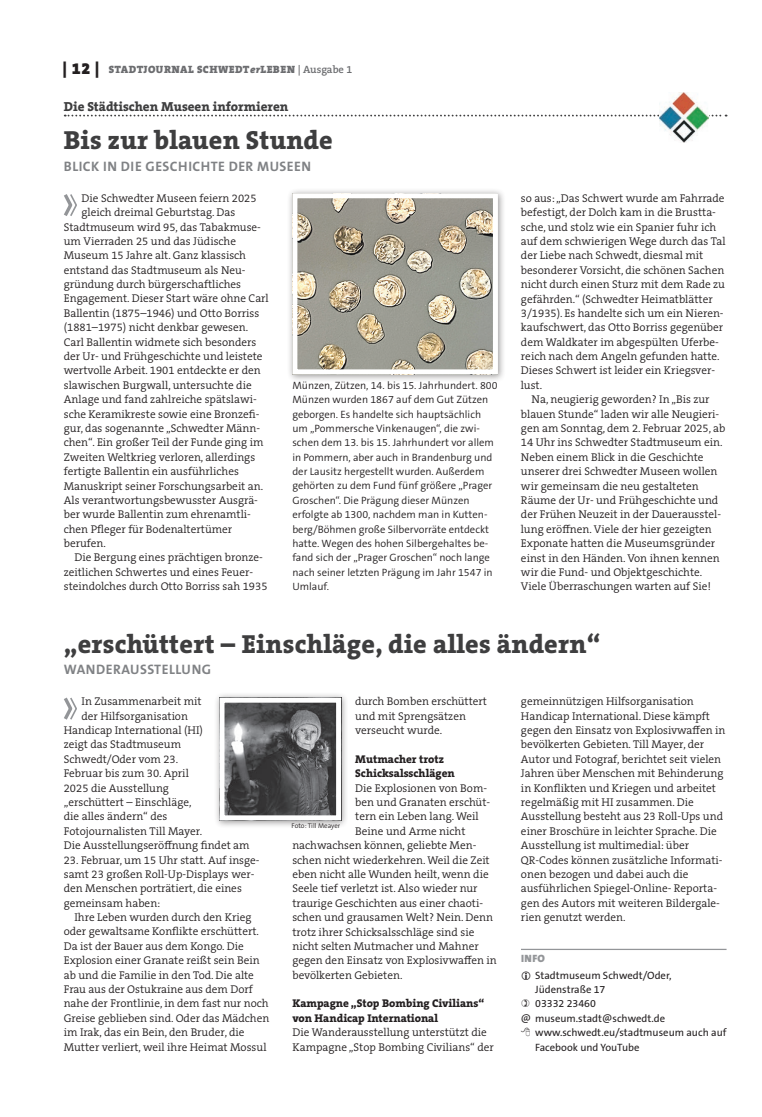
<style>
.page{position:relative;width:762px;height:1117px;background:#fff}
.page>*{position:absolute;margin:0;border:0;box-sizing:border-box;transform-origin:0 0}
.t1{font:800 26.25px "The Serif B W8";letter-spacing:.01em;color:#3e3e3f}
.t2{font:700 13.75px "The Sans B W7";letter-spacing:.035em;color:#808285}
.t3{font:800 13.12px "The Serif B W8";color:#3e3e3f}
.t4{font:300 11.25px/14.4px "The Serif B W4";color:#231f20}
.t5{font:800 11.25px/14.4px "The Serif B W8";color:#231f20}
.t6{font:300 10.62px/14.4px "The Sans B W4";color:#231f20}
.t7{font:10.62px "The Sans B W5 Plain";color:#231f20}
.t8{font:900 10.62px "The Serif B W9";letter-spacing:.045em;color:#6c6d70}
.t9{font:900 10.62px "The Sans B W9";color:#939598}
.t10{font:300 6.88px "The Sans B W4";color:#231f20}
.s1{font-size:16.25px;color:#231f20}
.s2{font-style:italic}
.s3{font-family:"The Serif B W6";font-weight:600}
</style>
<div class="page">
<svg style="left:65px;top:115px;width:661px;height:1px"></svg>
<img style="left:660px;top:92px;width:49px;height:50px">
<svg style="left:64px;top:194px;width:13px;height:22px"></svg>
<div style="left:287px;top:187px;width:219px;height:195px;background:#231f20;opacity:.45"></div>
<img style="left:298px;top:199px;width:194px;height:169px">
<div style="left:292px;top:193px;width:206px;height:181px;border:5px solid #fff"></div>
<hr style="left:521px;top:948px;width:205px;height:1px;background:#939598">
<svg style="left:64px;top:697px;width:13px;height:23px"></svg>
<div style="left:214px;top:691px;width:135px;height:137px;background:#231f20;opacity:.45"></div>
<img style="left:225px;top:703px;width:110px;height:111px">
<div style="left:219px;top:697px;width:122px;height:123px;border:5px solid #fff"></div>
<p class="t8" style="left:63px;top:63px;width:291px"><span class="s1">| 12 |</span> STADTJOURNAL SCHWEDT<span class="s2">er</span>LEBEN <span class="s3">| Ausgabe 1</span></p>
<p class="t3" style="left:64px;top:98px;width:226px">Die Städtischen Museen informieren</p>
<h1 class="t1" style="left:64px;top:123px;width:270px">Bis zur blauen Stunde</h1>
<p class="t2" style="left:64px;top:157px;width:249px">BLICK I N DI E GESCHICHTE DER MUSEEN</p>
<p class="t4" style="left:82px;top:191px;width:177px">Die Schwedter Museen feiern 2025</p>
<p class="t4" style="left:82px;top:205px;width:155px">gleich dreimal Geburtstag. Das</p>
<p class="t4" style="left:64px;top:219px;width:199px">Stadtmuseum wird 95, das Tabakmuse-</p>
<p class="t4" style="left:64px;top:234px;width:174px">um Vierraden 25 und das Jüdische</p>
<p class="t4" style="left:64px;top:248px;width:184px">Museum 15 Jahre alt. Ganz klassisch</p>
<p class="t4" style="left:64px;top:263px;width:183px">entstand das Stadtmuseum als Neu-</p>
<p class="t4" style="left:64px;top:277px;width:179px">gründung durch bürgerschaftliches</p>
<p class="t4" style="left:64px;top:291px;width:207px">Engagement. Dieser Start wäre ohne Carl</p>
<p class="t4" style="left:64px;top:306px;width:197px">Ballentin (1875–1946) und Otto Borriss</p>
<p class="t4" style="left:64px;top:320px;width:186px">(1881–1975) nicht denkbar gewesen.</p>
<p class="t4" style="left:64px;top:334px;width:194px">Carl Ballentin widmete sich besonders</p>
<p class="t4" style="left:64px;top:349px;width:200px">der Ur- und Frühgeschichte und leistete</p>
<p class="t4" style="left:64px;top:363px;width:198px">wertvolle Arbeit. 1901 entdeckte er den</p>
<p class="t4" style="left:64px;top:378px;width:189px">slawischen Burgwall, untersuchte die</p>
<p class="t4" style="left:64px;top:392px;width:194px">Anlage und fand zahlreiche spätslawi-</p>
<p class="t4" style="left:64px;top:406px;width:197px">sche Keramikreste sowie eine Bronzefi-</p>
<p class="t4" style="left:64px;top:421px;width:198px">gur, das sogenannte „Schwedter Männ-</p>
<p class="t4" style="left:64px;top:435px;width:201px">chen“. Ein großer Teil der Funde ging im</p>
<p class="t4" style="left:64px;top:449px;width:193px">Zweiten Weltkrieg verloren, allerdings</p>
<p class="t4" style="left:64px;top:464px;width:177px">fertigte Ballentin ein ausführliches</p>
<p class="t4" style="left:64px;top:478px;width:201px">Manuskript seiner Forschungsarbeit an.</p>
<p class="t4" style="left:64px;top:493px;width:196px">Als verantwortungsbewusster Ausgrä-</p>
<p class="t4" style="left:64px;top:507px;width:189px">ber wurde Ballentin zum ehrenamtli-</p>
<p class="t4" style="left:64px;top:521px;width:170px">chen Pfleger für Bodenaltertümer</p>
<p class="t4" style="left:64px;top:536px;width:44px">berufen.</p>
<p class="t4" style="left:74px;top:550px;width:190px">Die Bergung eines prächtigen bronze-</p>
<p class="t4" style="left:64px;top:564px;width:191px">zeitlichen Schwertes und eines Feuer-</p>
<p class="t4" style="left:64px;top:579px;width:205px">steindolches durch Otto Borriss sah 1935</p>
<p class="t6" style="left:292px;top:378px;width:207px">Münzen, Zützen, 14. bis 15. Jahrhundert. 800<br>Münzen wurden 1867 auf dem Gut Zützen geborgen. Es handelte sich hauptsächlich um „Pommersche Vinkenaugen“, die zwi&shy;schen dem 13. bis 15. Jahrhundert vor allem in Pommern, aber auch in Brandenburg und der Lausitz hergestellt wurden. Außerdem gehörten zu dem Fund fünf größere „Prager Groschen“. Die Prägung dieser Münzen erfolgte ab 1300, nachdem man in Kutten&shy;berg/Böhmen große Silbervorräte entdeckt hatte. Wegen des hohen Silbergehaltes be&shy;fand sich der „Prager Groschen“ noch lange nach seiner letzten Prägung im Jahr 1547 in Umlauf.</p>
<p class="t4" style="left:521px;top:191px;width:206px">so aus: „Das Schwert wurde am Fahrrade befestigt, der Dolch kam in die Brustta&shy;sche, und stolz wie ein Spanier fuhr ich auf dem schwierigen Wege durch das Tal der Liebe nach Schwedt, diesmal mit besonderer Vorsicht, die schönen Sachen nicht durch einen Sturz mit dem Rade zu gefährden.“ (Schwedter Heimatblätter 3/1935). Es handelte sich um ein Nieren&shy;kaufschwert, das Otto Borriss gegenüber dem Waldkater im abgespülten Uferbe&shy;reich nach dem Angeln gefunden hatte.<br>Dieses Schwert ist leider ein Kriegsver&shy;lust.</p>
<p class="t4" style="left:521px;top:392px;width:206px;text-indent:11px">Na, neugierig geworden? In „Bis zur blauen Stunde“ laden wir alle Neugieri&shy;gen am Sonntag, dem 2. Februar 2025, ab 14 Uhr ins Schwedter Stadtmuseum ein.<br>Neben einem Blick in die Geschichte unserer drei Schwedter Museen wollen wir gemeinsam die neu gestalteten Räume der Ur- und Frühgeschichte und der Frühen Neuzeit in der Dauerausstel&shy;lung eröffnen. Viele der hier gezeigten Exponate hatten die Museumsgründer einst in den Händen. Von ihnen kennen wir die Fund- und Objektgeschichte.<br>Viele Überraschungen warten auf Sie!</p>
<h1 class="t1" style="left:64px;top:626px;width:538px">„erschüttert – Einschläge, die alles ändern“</h1>
<p class="t2" style="left:64px;top:660px;width:147px">WANDERAUSSTELLUNG</p>
<p class="t4" style="left:82px;top:694px;width:122px">In Zusammenarbeit mit</p>
<p class="t4" style="left:82px;top:708px;width:108px">der Hilfsorganisation</p>
<p class="t4" style="left:64px;top:723px;width:141px">Handicap International (HI)</p>
<p class="t4" style="left:64px;top:737px;width:119px">zeigt das Stadtmuseum</p>
<p class="t4" style="left:64px;top:751px;width:116px">Schwedt/Oder vom 23.</p>
<p class="t4" style="left:64px;top:766px;width:127px">Februar bis zum 30. April</p>
<p class="t4" style="left:64px;top:780px;width:107px">2025 die Ausstellung</p>
<p class="t4" style="left:64px;top:794px;width:129px">„erschüttert – Einschläge,</p>
<p class="t4" style="left:64px;top:809px;width:105px">die alles ändern“ des</p>
<p class="t4" style="left:64px;top:823px;width:140px">Fotojournalisten Till Mayer.</p>
<p class="t4" style="left:64px;top:838px;width:187px">Die Ausstellungseröffnung findet am</p>
<p class="t4" style="left:64px;top:852px;width:197px">23. Februar, um 15 Uhr statt. Auf insge&shy;samt 23 großen Roll-Up-Displays wer&shy;den Menschen porträtiert, die eines gemeinsam haben:</p>
<p class="t4" style="left:64px;top:909px;width:207px;text-indent:11px">Ihre Leben wurden durch den Krieg oder gewaltsame Konflikte erschüttert.<br>Da ist der Bauer aus dem Kongo. Die Explosion einer Granate reißt sein Bein ab und die Familie in den Tod. Die alte Frau aus der Ostukraine aus dem Dorf nahe der Frontlinie, in dem fast nur noch Greise geblieben sind. Oder das Mädchen im Irak, das ein Bein, den Bruder, die Mutter verliert, weil ihre Heimat Mossul</p>
<p class="t4" style="left:521px;top:694px;width:206px">gemeinnützigen Hilfsorganisation Handicap International. Diese kämpft gegen den Einsatz von Explosivwaffen in bevölkerten Gebieten. Till Mayer, der Autor und Fotograf, berichtet seit vielen Jahren über Menschen mit Behinderung in Konflikten und Kriegen und arbeitet regelmäßig mit HI zusammen. Die Ausstellung besteht aus 23 Roll-Ups und einer Broschüre in leichter Sprache. Die Ausstellung ist multimedial: über QR-Codes können zusätzliche Informati&shy;onen bezogen und dabei auch die ausführlichen Spiegel-Online- Reporta&shy;gen des Autors mit weiteren Bildergale&shy;rien genutzt werden.</p>
<p class="t9" style="left:521px;top:951px;width:26px">info</p>
<p class="t7" style="left:535px;top:967px;width:138px">Stadtmuseum Schwedt/Oder,</p>
<p class="t7" style="left:535px;top:982px;width:72px">Jüdenstraße 17</p>
<p class="t7" style="left:535px;top:996px;width:62px">03332 23460</p>
<p class="t7" style="left:521px;top:1011px;width:146px">@ museum.stadt@schwedt.de</p>
<p class="t7" style="left:535px;top:1025px;width:193px">www.schwedt.eu/stadtmuseum auch auf</p>
<p class="t7" style="left:535px;top:1039px;width:106px">Facebook und YouTube</p>
<p class="t4" style="left:355px;top:694px;width:133px">durch Bomben erschüttert und mit Sprengsätzen verseucht wurde.</p>
<p class="t5" style="left:355px;top:751px;width:101px">Mutmacher trotz<br>Schicksalsschlägen</p>
<p class="t4" style="left:355px;top:780px;width:133px">Die Explosionen von Bom-</p>
<p class="t4" style="left:355px;top:794px;width:136px">ben und Granaten erschüt-</p>
<p class="t4" style="left:355px;top:809px;width:125px">tern ein Leben lang. Weil</p>
<p class="t4" style="left:355px;top:823px;width:112px">Beine und Arme nicht</p>
<p class="t4" style="left:292px;top:838px;width:185px">nachwachsen können, geliebte Men-</p>
<p class="t4" style="left:292px;top:852px;width:199px">schen nicht wiederkehren. Weil die Zeit</p>
<p class="t4" style="left:292px;top:866px;width:198px">eben nicht alle Wunden heilt, wenn die</p>
<p class="t4" style="left:292px;top:881px;width:187px">Seele tief verletzt ist. Also wieder nur</p>
<p class="t4" style="left:292px;top:895px;width:192px">traurige Geschichten aus einer chaoti-</p>
<p class="t4" style="left:292px;top:910px;width:202px">schen und grausamen Welt? Nein. Denn</p>
<p class="t4" style="left:292px;top:924px;width:183px">trotz ihrer Schicksalsschläge sind sie</p>
<p class="t4" style="left:292px;top:938px;width:188px">nicht selten Mutmacher und Mahner</p>
<p class="t4" style="left:292px;top:953px;width:206px">gegen den Einsatz von Explosivwaffen in</p>
<p class="t4" style="left:292px;top:967px;width:112px">bevölkerten Gebieten.</p>
<p class="t5" style="left:292px;top:996px;width:193px">Kampagne „Stop Bombing Civilians“ von Handicap International</p>
<p class="t4" style="left:292px;top:1025px;width:203px">Die Wanderausstellung unterstützt die<br>Kampagne „Stop Bombing Civilians“ der</p>
<p class="t10" style="left:292px;top:821px;width:50px">Foto: Till Meayer</p>
</div>
